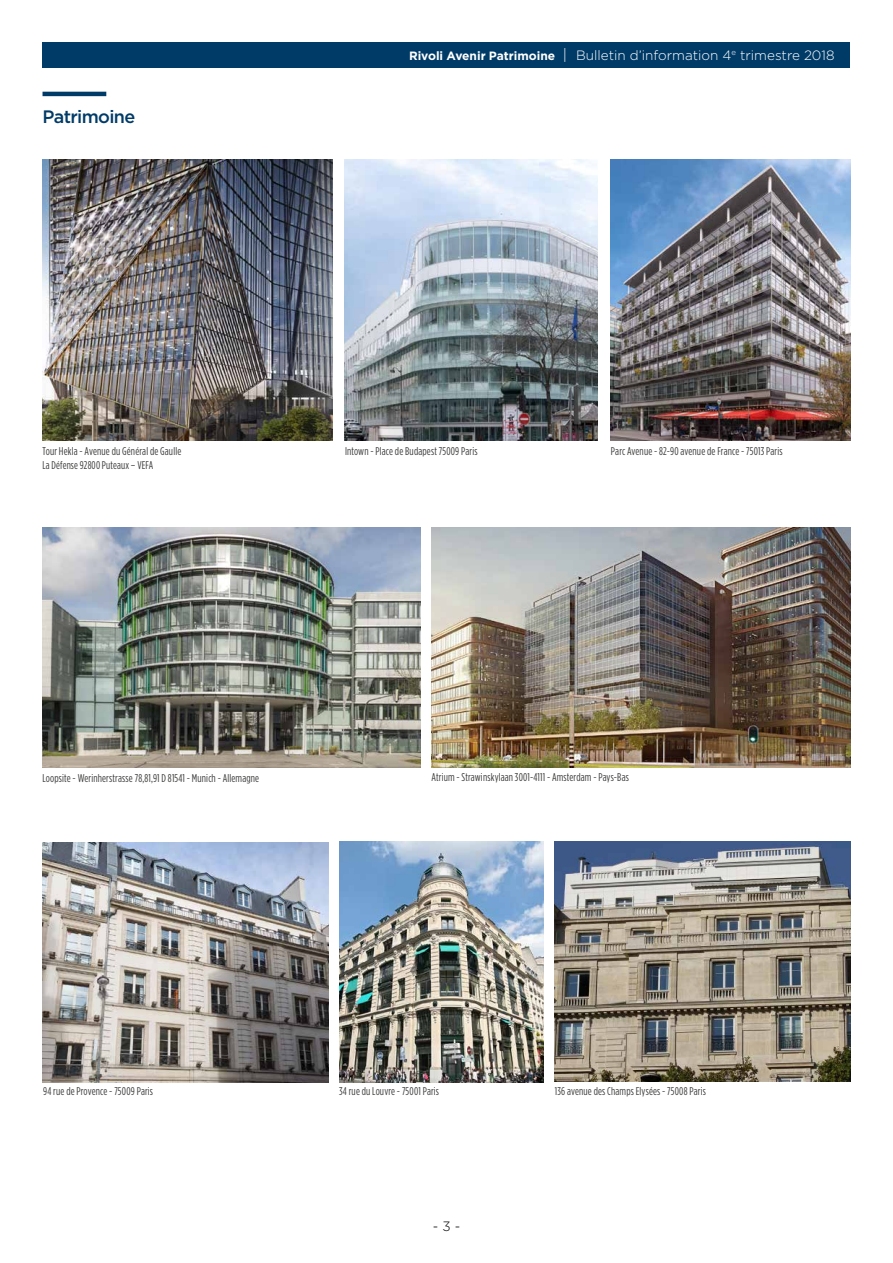
<style>
.page{position:relative;width:893px;height:1263px;background:#fff}
.page>*{position:absolute;margin:0;border:0;box-sizing:border-box;transform-origin:0 0}
.t1{font:500 18px "Gotham";letter-spacing:-.035em;color:#003b68}
.t2{font:300 13.5px "Gotham";color:#fff}
.t3{font:300 13.5px "Gotham";color:#000}
.t4{font:11.25px/13.5px "Gotham Condensed";letter-spacing:.015em;color:#3c3c3b}
.s1{font-weight:700;font-size:12px}
.s2{font-size:15px}
</style>
<div class="page">
<div style="left:43px;top:43px;width:807px;height:25px;background:#003b68"></div>
<hr style="left:43px;top:92px;width:63px;height:4px;background:#003b68">
<img style="left:43px;top:160px;width:289px;height:280px">
<img style="left:344px;top:160px;width:254px;height:280px">
<img style="left:611px;top:160px;width:239px;height:280px">
<img style="left:43px;top:527px;width:378px;height:240px">
<img style="left:432px;top:528px;width:418px;height:239px">
<img style="left:43px;top:843px;width:286px;height:239px">
<img style="left:339px;top:841px;width:204px;height:241px">
<img style="left:555px;top:841px;width:295px;height:240px">
<h1 class="t1" style="left:43px;top:104px;width:94px">Patrimoine</h1>
<p class="t2" style="left:409px;top:46px;width:427px"><span class="s1">Rivoli Avenir Patrimoine</span> <span class="s2">|</span> Bulletin d’information 4<sup>e</sup> trimestre 2018</p>
<p class="t4" style="left:43px;top:445px;width:140px">Tour Hekla - Avenue du Général de Gaulle<br>La Défense 92800 Puteaux – VEFA</p>
<p class="t4" style="left:345px;top:444px;width:134px">Intown - Place de Budapest 75009 Paris</p>
<p class="t4" style="left:611px;top:445px;width:173px">Parc Avenue - 82-90 avenue de France - 75013 Paris</p>
<p class="t4" style="left:43px;top:771px;width:218px">Loopsite - Werinherstrasse 78,81,91 D 81541 - Munich - Allemagne</p>
<p class="t4" style="left:432px;top:770px;width:199px">Atrium - Strawinskylaan 3001-4111 - Amsterdam - Pays-Bas</p>
<p class="t4" style="left:43px;top:1084px;width:111px">94 rue de Provence - 75009 Paris</p>
<p class="t4" style="left:339px;top:1084px;width:102px">34 rue du Louvre - 75001 Paris</p>
<p class="t4" style="left:555px;top:1084px;width:152px">136 avenue des Champs Elysées - 75008 Paris</p>
<p class="t3" style="left:433px;top:1218px;width:29px">- 3 -</p>
</div>
